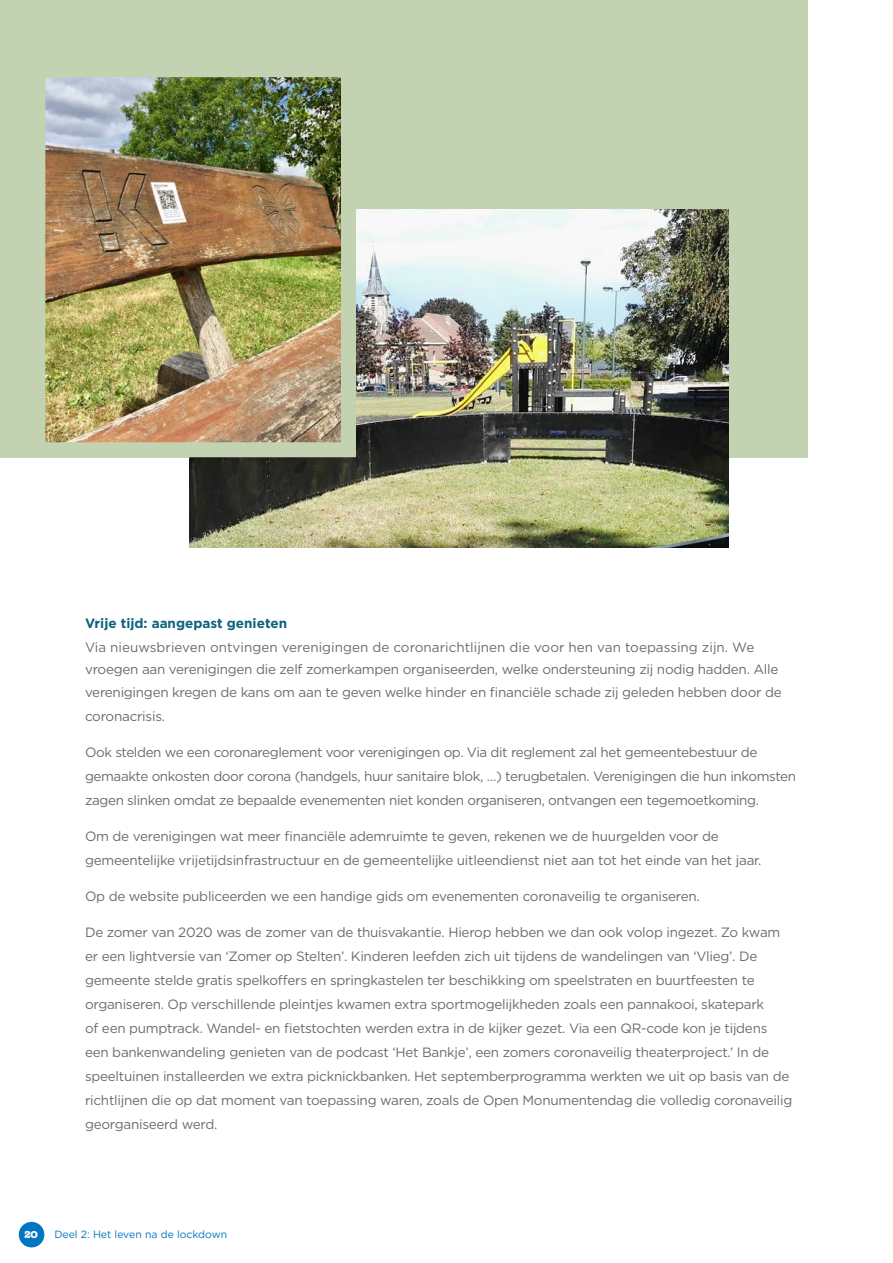
<style>
.page{position:relative;width:893px;height:1263px;background:#fff}
.page>*{position:absolute;margin:0;border:0;box-sizing:border-box;transform-origin:0 0}
.t1{font:13.5px/24px "Gotham";letter-spacing:-.02em;color:#686d70}
.No_Spacing{font:700 13.5px "Gotham";color:#0e617d}
.t2{font:10.5px "Gotham";color:#0077c0}
.t3{font:9.9px "Regina Black Solid";color:#fff}
</style>
<div class="page">
<div style="left:0;top:0;width:808px;height:457px;background:#c3d2b1"></div>
<img style="left:190px;top:209px;width:539px;height:339px">
<img style="left:23px;top:77px;width:340px;height:388px">
<div style="left:19px;top:1222px;width:25px;height:25px;background:#0077c0;border-radius:50%"></div>
<p class="No_Spacing" style="left:85px;top:615px;width:204px">Vrije tijd: aangepast genieten</p>
<p class="t1" style="left:85px;top:635px;width:698px;line-height:22.5px">Via nieuwsbrieven ontvingen verenigingen de coronarichtlijnen die voor hen van toepassing zijn. We vroegen aan verenigingen die zelf zomerkampen organiseerden, welke ondersteuning zij nodig hadden. Alle verenigingen kregen de kans om aan te geven welke hinder en financiële schade zij geleden hebben door de</p>
<p class="t1" style="left:85px;top:704px;width:82px">coronacrisis.</p>
<p class="t1" style="left:85px;top:740px;width:713px">Ook stelden we een coronareglement voor verenigingen op. Via dit reglement zal het gemeentebestuur de gemaakte onkosten door corona (handgels, huur sanitaire blok, …) terugbetalen. Verenigingen die hun inkomsten zagen slinken omdat ze bepaalde evenementen niet konden organiseren, ontvangen een tegemoetkoming.</p>
<p class="t1" style="left:85px;top:824px;width:678px">Om de verenigingen wat meer financiële ademruimte te geven, rekenen we de huurgelden voor de gemeentelijke vrijetijdsinfrastructuur en de gemeentelijke uitleendienst niet aan tot het einde van het jaar.</p>
<p class="t1" style="left:85px;top:884px;width:616px">Op de website publiceerden we een handige gids om evenementen coronaveilig te organiseren.</p>
<p class="t1" style="left:85px;top:920px;width:709px">De zomer van 2020 was de zomer van de thuisvakantie. Hierop hebben we dan ook volop ingezet. Zo kwam er een lightversie van ‘Zomer op Stelten’. Kinderen leefden zich uit tijdens de wandelingen van ‘Vlieg’. De gemeente stelde gratis spelkoffers en springkastelen ter beschikking om speelstraten en buurtfeesten te organiseren. Op verschillende pleintjes kwamen extra sportmogelijkheden zoals een pannakooi, skatepark<br>of een pumptrack. Wandel- en fietstochten werden extra in de kijker gezet. Via een QR-code kon je tijdens een bankenwandeling genieten van de podcast ‘Het Bankje’, een zomers coronaveilig theaterproject.’ In de speeltuinen installeerden we extra picknickbanken. Het septemberprogramma werkten we uit op basis van de richtlijnen die op dat moment van toepassing waren, zoals de Open Monumentendag die volledig coronaveilig georganiseerd werd.</p>
<p class="t3" style="left:24px;top:1228px;width:15px">20</p>
<p class="t2" style="left:54px;top:1227px;width:174px">Deel 2: Het leven na de lockdown</p>
</div>
